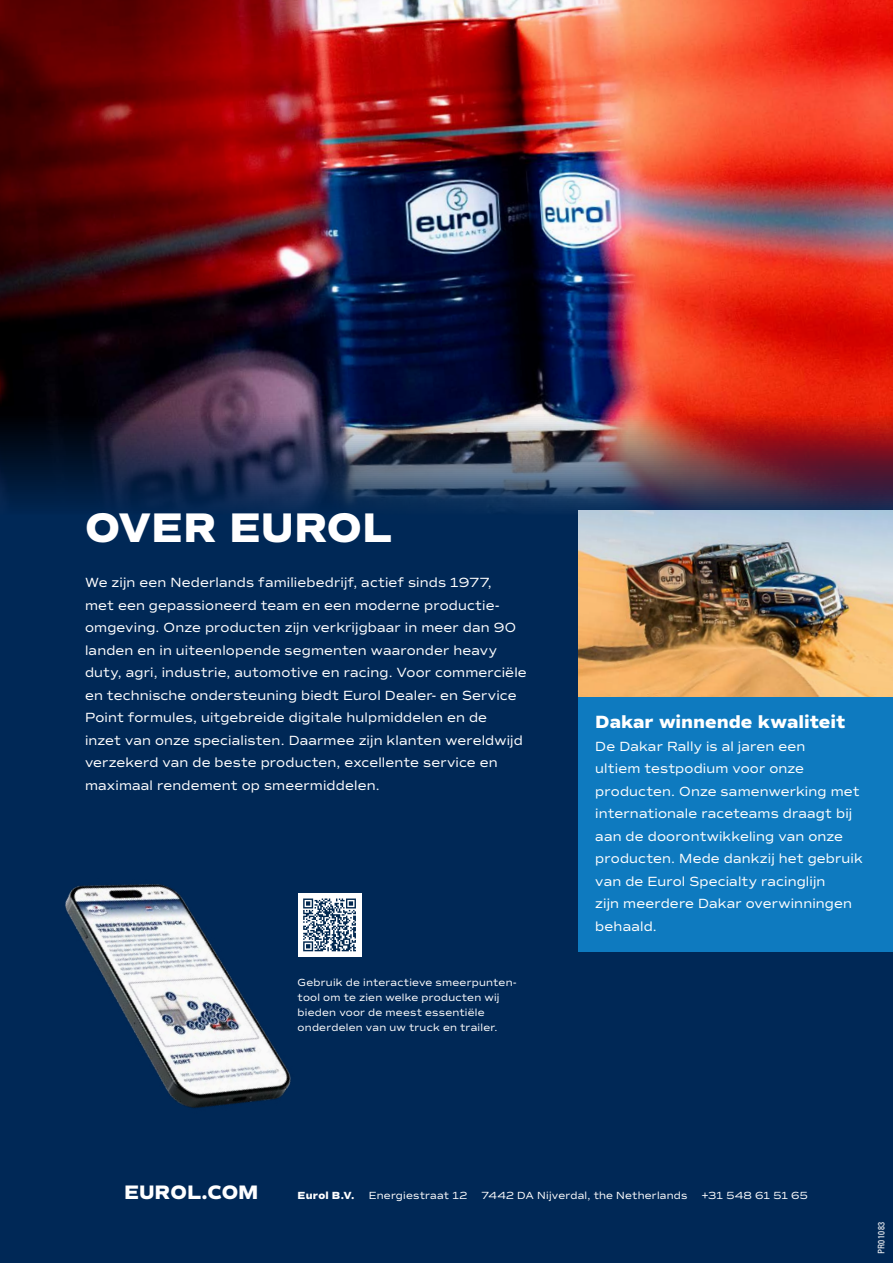
<style>
.page{position:relative;width:893px;height:1263px;background:#002856}
.page>*{position:absolute;margin:0;border:0;box-sizing:border-box;transform-origin:0 0}
.t1{font:800 42px "Commuters Sans";color:#fff}
.t2{font:800 19.8px "Commuters Sans";color:#fff}
.t3{font:800 18px "Commuters Sans";color:#fff}
.t4{font:13.5px/22.5px "Commuters Sans";letter-spacing:.01em;color:#fff}
.t5{font:10.5px/15px "Commuters Sans";letter-spacing:.02em;color:#fff}
.t6{font:800 10.5px "Commuters Sans";letter-spacing:.02em;color:#fff}
.t7{font:condensed 9px "Univers LT Std";letter-spacing:.055em;color:#fff}
</style>
<div class="page">
<img style="left:0;top:0;width:893px;height:511px">
<img style="left:578px;top:510px;width:315px;height:187px">
<img style="left:65px;top:884px;width:226px;height:224px">
<div style="left:298px;top:893px;width:63px;height:64px;background:#fff"></div>
<svg style="left:303px;top:898px;width:53px;height:53px"></svg>
<div style="left:578px;top:697px;width:315px;height:255px;background:#0e7abf"></div>
<h1 class="t1" style="left:85px;top:502px;width:309px">OVER EUROL</h1>
<p class="t4" style="left:85px;top:571px;width:443px">We zijn een Nederlands familiebedrijf, actief sinds 1977,<br>met een gepassioneerd team en een moderne productie&shy;omgeving. Onze producten zijn verkrijgbaar in meer dan 90 landen en in uiteenlopende segmenten waaronder heavy duty, agri, industrie, automotive en racing. Voor commerciële en technische ondersteuning biedt Eurol Dealer- en Service Point formules, uitgebreide digitale hulpmiddelen en de<br>inzet van onze specialisten. Daarmee zijn klanten wereldwijd verzekerd van de beste producten, excellente service en maximaal rendement op smeermiddelen.</p>
<p class="t5" style="left:298px;top:975px;width:220px">Gebruik de interactieve smeerpunten&shy;tool om te zien welke producten wij bieden voor de meest essentiële onderdelen van uw truck en trailer.</p>
<h3 class="t3" style="left:595px;top:711px;width:252px">Dakar winnende kwaliteit</h3>
<p class="t4" style="left:595px;top:735px;width:269px">De Dakar Rally is al jaren een<br>ultiem testpodium voor onze producten. Onze samenwerking met internationale raceteams draagt bij aan de doorontwikkeling van onze producten. Mede dankzij het gebruik van de Eurol Specialty racinglijn<br>zijn meerdere Dakar overwinningen behaald.</p>
<h2 class="t2" style="left:124px;top:1180px;width:136px">EUROL.COM</h2>
<p class="t6" style="left:298px;top:1189px;width:58px">Eurol B.V.</p>
<p class="t5" style="left:369px;top:1188px;width:100px">Energiestraat 12</p>
<p class="t5" style="left:481px;top:1188px;width:208px">7442 DA Nijverdal, the Netherlands</p>
<p class="t5" style="left:702px;top:1188px;width:108px">+31 548 61 51 65</p>
<p class="t7" style="left:876px;top:1254px;width:34px;rotate:-90deg">PR01083</p>
</div>
